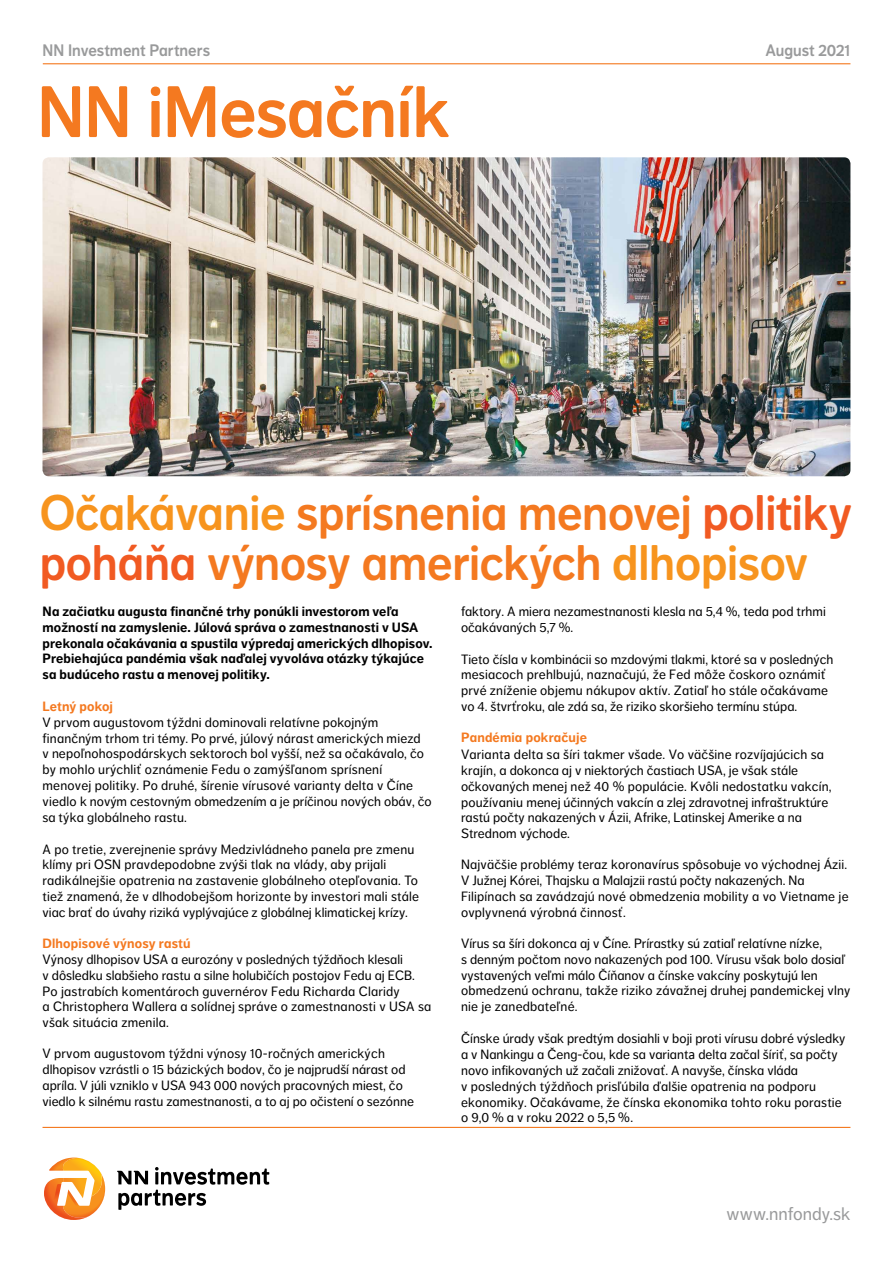
<style>
.page{position:relative;width:893px;height:1263px;background:#fff}
.page>*{position:absolute;margin:0;border:0;box-sizing:border-box;transform-origin:0 0}
.t1{font:72px "NN Dagny Display";letter-spacing:-.01em;color:#f47920}
.t2{font:49.5px/49.5px "NN Dagny Display";letter-spacing:-.005em;color:#f47920}
.t3{font:18px "NN Dagny Text";color:#999a9b}
.t4{font:16.5px "NN Dagny Display";color:#999a9b}
.t5{font:13.35px/15.8px "NN Dagny Text";letter-spacing:.015em;color:#000}
.t6{font:700 13.35px/15.8px "NN Dagny Text";letter-spacing:.01em;color:#000}
.t7{font:700 13.35px "NN Dagny Text";letter-spacing:.015em;color:#f47920}
.s1{color:#f7941e}
.s2{color:#f15a22}
.s3{font-weight:700;color:#f47920}
.s4{font-family:"Calibri";font-size:14.25px}
</style>
<div class="page">
<hr style="left:43px;top:1127px;width:807px;height:1px;background:#f47920">
<hr style="left:43px;top:63px;width:807px;height:1px;background:#f47920">
<svg style="left:117px;top:1167px;width:152px;height:43px"></svg>
<svg style="left:44px;top:1157px;width:61px;height:63px"></svg>
<img style="left:43px;top:157px;width:807px;height:319px">
<p class="t4" style="left:43px;top:40px;width:169px">NN Investment Partners</p>
<p class="t4" style="left:765px;top:40px;width:87px">August 2021</p>
<h1 class="t1" style="left:37px;top:70px;width:414px">NN iMesačník</h1>
<h2 class="t2" style="left:40px;top:489px;width:814px"><span class="s1">Očakávanie</span> sprísnenia menovej <span class="s2">politiky poháňa</span> výnosy amerických <span class="s1">dlhopisov</span></h2>
<p class="t5" style="left:461px;top:604px;width:366px">faktory. A miera nezamestnanosti klesla na 5,4 %, teda pod trhmi očakávaných 5,7 %.</p>
<p class="t5" style="left:461px;top:651px;width:374px">Tieto čísla v kombinácii so mzdovými tlakmi, ktoré sa v posledných mesiacoch prehlbujú, naznačujú, že Fed môže čoskoro oznámiť prvé zníženie objemu nákupov aktív. Zatiaľ ho stále očakávame vo 4. štvrťroku, ale zdá sa, že riziko skoršieho termínu stúpa.</p>
<p class="t5" style="left:461px;top:730px;width:372px"><span class="s3">Pandémia pokračuje<br></span>Variant<span class="s4">a</span> delta sa šíri takmer všade. Vo väčšine rozvíjajúcich sa krajín, a dokonca aj v niektorých častiach USA, je však stále očkovaných menej než 40 % populácie. Kvôli nedostatku vakcín, používaniu menej účinných vakcín a zlej zdravotnej infraštruktúre rastú počty nakazených v Ázii, Afrike, Latinskej Amerike a na Strednom východe.</p>
<p class="t5" style="left:461px;top:857px;width:389px">Najväčšie problémy teraz koronavírus spôsobuje vo východnej Ázii.<br>V Južnej Kórei, Thajsku a Malajzii rastú počty nakazených. Na Filipínach sa zavádzajú nové obmedzenia mobility a vo Vietname je ovplyvnená výrobná činnosť.</p>
<p class="t5" style="left:461px;top:936px;width:391px">Vírus sa šíri dokonca aj v Číne. Prírastky sú zatiaľ relatívne nízke,<br>s denným počtom novo nakazených pod 100. Vírusu však bolo dosiaľ vystavených veľmi málo Číňanov a čínske vakcíny poskytujú len obmedzenú ochranu, takže riziko závažnej druhej pandemickej vlny nie je zanedbateľné.</p>
<p class="t5" style="left:461px;top:1030px;width:386px">Čínske úrady však predtým dosiahli v boji proti vírusu dobré výsledky a v Nankingu a Čeng-čou, kde sa variant<span class="s4">a</span> delta začal šíriť, sa počty novo infikovaných už začali znižovať. A navyše, čínska vláda<br>v posledných týždňoch prisľúbila ďalšie opatrenia na podporu ekonomiky. Očakávame, že čínska ekonomika tohto roku porastie o 9,0 % a v roku 2022 o 5,5 %.</p>
<p class="t6" style="left:43px;top:604px;width:391px">Na začiatku augusta finančné trhy ponúkli investorom veľa možností na zamyslenie. Júlová správa o zamestnanosti v USA prekonala očakávania a spustila výpredaj amerických dlhopisov.<br>Prebiehajúca pandémia však naďalej vyvoláva otázky týkajúce sa budúceho rastu a menovej politiky.</p>
<p class="t7" style="left:43px;top:698px;width:72px">Letný pokoj</p>
<p class="t5" style="left:43px;top:714px;width:391px">V prvom augustovom týždni dominovali relatívne pokojným finančným trhom tri témy. Po prvé, júlový nárast amerických miezd<br>v nepoľnohospodárskych sektoroch bol vyšší, než sa očakávalo, čo by mohlo urýchliť oznámenie Fedu o zamýšľanom sprísnení menovej politiky. Po druhé, šírenie vírusové variant<span class="s4">y</span> delta v Číne viedlo k novým cestovným obmedzením a je príčinou nových obáv, čo sa týka globálneho rastu.</p>
<p class="t5" style="left:43px;top:841px;width:378px">A po tretie, zverejnenie správy Medzivládneho panela pre zmenu klímy pri OSN pravdepodobne zvýši tlak na vlády, aby prijali radikálnejšie opatrenia na zastavenie globálneho otepľovania. To tiež znamená, že v dlhodobejšom horizonte by investori mali stále viac brať do úvahy riziká vyplývajúce z globálnej klimatickej krízy.</p>
<p class="t7" style="left:43px;top:935px;width:150px">Dlhopisové výnosy rastú</p>
<p class="t5" style="left:43px;top:952px;width:390px">Výnosy dlhopisov USA a eurozóny v posledných týždňoch klesali<br>v dôsledku slabšieho rastu a silne holubičích postojov Fedu aj ECB.<br>Po jastrabích komentároch guvernérov Fedu Richarda Claridy<br>a Christophera Wallera a solídnej správe o zamestnanosti v USA sa však situácia zmenila.</p>
<p class="t5" style="left:43px;top:1046px;width:373px">V prvom augustovom týždni výnosy 10-ročných amerických dlhopisov vzrástli o 15 bázických bodov, čo je najprudší nárast od apríla. V júli vzniklo v USA 943 000 nových pracovných miest, čo viedlo k silnému rastu zamestnanosti, a to aj po očistení o sezónne</p>
<h3 class="t3" style="left:726px;top:1203px;width:126px">www.nnfondy.sk</h3>
</div>
